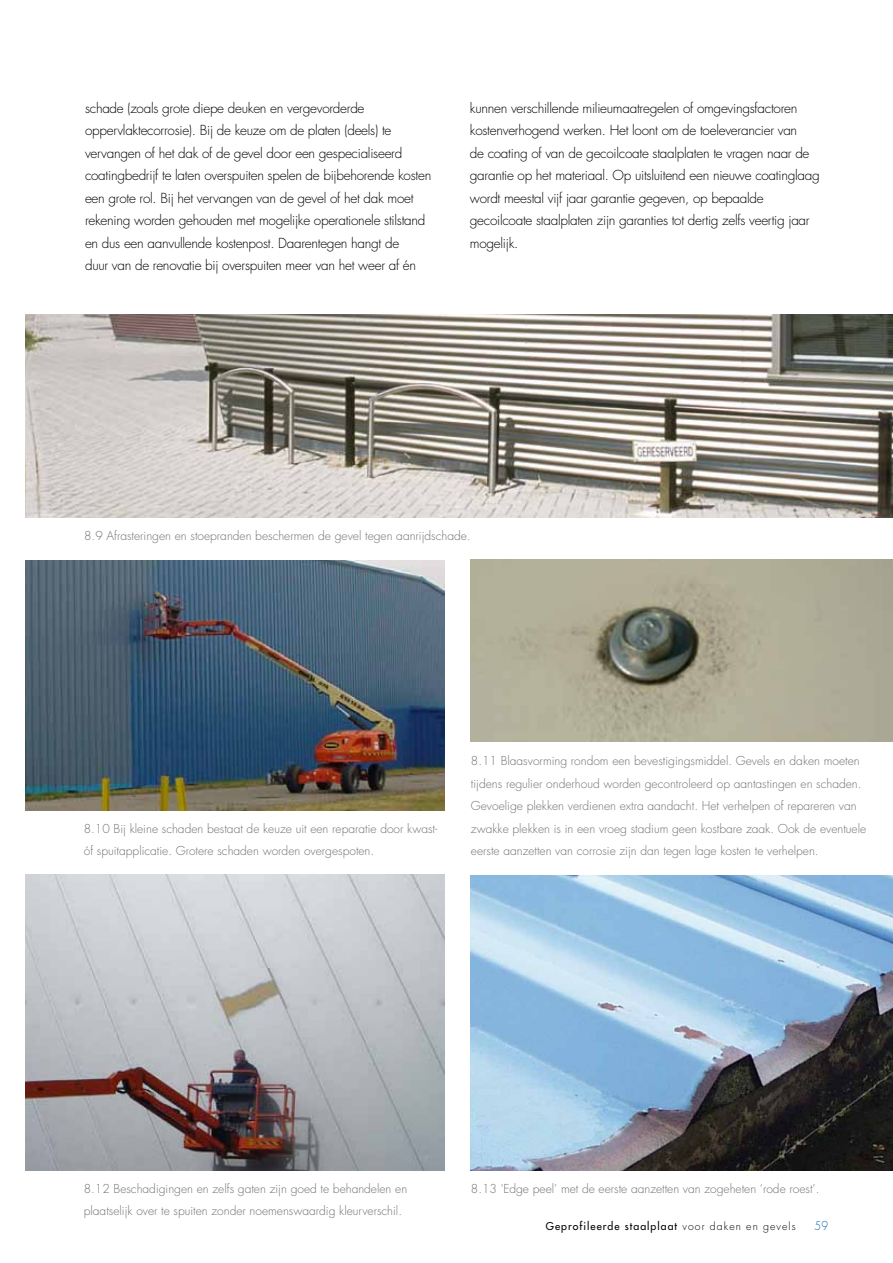
<style>
.page{position:relative;width:893px;height:1263px;background:#fff}
.page>*{position:absolute;margin:0;border:0;box-sizing:border-box;transform-origin:0 0}
.t1{font:300 13.5px/22.5px "Futura";letter-spacing:-.02em;color:#000}
.t2{font:300 12px/22.5px "Futura";color:#707172}
.t3{font:300 12px "Futura";color:#0a6db1;scale:.9 1}
.t4{font:10.5px "Futura";letter-spacing:.1em;color:#000}
.s1{font-weight:300}
</style>
<div class="page">
<img style="left:470px;top:875px;width:423px;height:295px">
<img style="left:25px;top:561px;width:419px;height:249px">
<img style="left:470px;top:560px;width:423px;height:181px">
<img style="left:25px;top:875px;width:419px;height:295px">
<img style="left:26px;top:315px;width:867px;height:203px">
<p class="t1" style="left:85px;top:96px;width:348px">schade (zoals grote diepe deuken en vergevorderde oppervlaktecorrosie). Bij de keuze om de platen (deels) te vervangen of het dak of de gevel door een gespecialiseerd coatingbedrijf te laten overspuiten spelen de bijbehorende kosten een grote rol. Bij het vervangen van de gevel of het dak moet rekening worden gehouden met mogelijke operationele stilstand en dus een aanvullende kostenpost. Daarentegen hangt de<br>duur van de renovatie bij overspuiten meer van het weer af én</p>
<p class="t1" style="left:470px;top:97px;width:351px">kunnen verschillende milieumaatregelen of omgevingsfactoren kostenverhogend werken. Het loont om de toeleverancier van<br>de coating of van de gecoilcoate staalplaten te vragen naar de garantie op het materiaal. Op uitsluitend een nieuwe coatinglaag wordt meestal vijf jaar garantie gegeven, op bepaalde gecoilcoate staalplaten zijn garanties tot dertig zelfs veertig jaar mogelijk.</p>
<p class="t2" style="left:84px;top:525px;width:388px">8.9 Afrasteringen en stoepranden beschermen de gevel tegen aanrijdschade.</p>
<p class="t2" style="left:84px;top:817px;width:355px">8.10 Bij kleine schaden bestaat de keuze uit een reparatie door kwast&shy;óf spuitapplicatie. Grotere schaden worden overgespoten.</p>
<p class="t2" style="left:471px;top:750px;width:397px">8.11 Blaasvorming rondom een bevestigingsmiddel. Gevels en daken moeten tijdens regulier onderhoud worden gecontroleerd op aantastingen en schaden.<br>Gevoelige plekken verdienen extra aandacht. Het verhelpen of repareren van zwakke plekken is in een vroeg stadium geen kostbare zaak. Ook de eventuele eerste aanzetten van corrosie zijn dan tegen lage kosten te verhelpen.</p>
<p class="t2" style="left:84px;top:1177px;width:325px">8.12 Beschadigingen en zelfs gaten zijn goed te behandelen en plaatselijk over te spuiten zonder noemenswaardig kleurverschil.</p>
<p class="t2" style="left:471px;top:1177px;width:350px">8.13 'Edge peel’ met de eerste aanzetten van zogeheten ‘rode roest’.</p>
<p class="t4" style="left:546px;top:1219px;width:251px">Geprofileerde staalplaat <span class="s1">voor daken en gevels</span></p>
<p class="t3" style="left:815px;top:1217px;width:17px">59</p>
</div>
